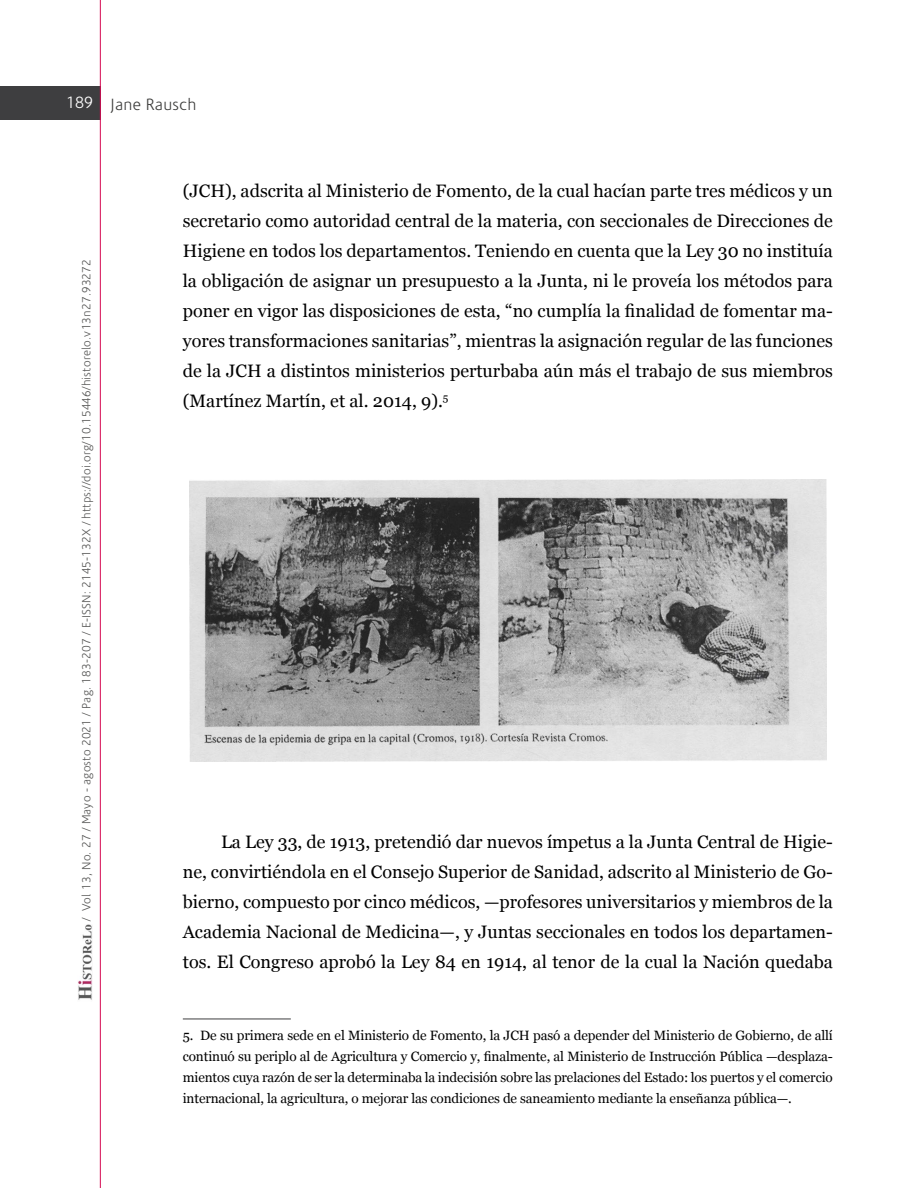
<style>
.page{position:relative;width:918px;height:1188px;background:#fff}
.page>*{position:absolute;margin:0;border:0;box-sizing:border-box;transform-origin:0 0}
.t1{font:18px/30px "Georgia";color:#000;text-align:justify}
.t2{font:300 16.5px "Corisande";letter-spacing:.02em;color:#3c3c3b}
.t3{font:13.5px/21px "Georgia";letter-spacing:-.01em;color:#000;text-align:justify}
.t4{font:300 12px "Corisande";letter-spacing:.02em;color:#575756}
.s1{color:#fff}
</style>
<div class="page">
<div style="left:0;top:86px;width:100px;height:33px;background:#3e3e40"></div>
<hr style="left:100px;top:0;width:1px;height:1188px;background:#d50952">
<img style="left:78px;top:924px;width:14px;height:76px">
<img style="left:190px;top:480px;width:636px;height:282px">
<hr style="left:183px;top:1019px;width:108px;height:1px;background:#3e3e40">
<p class="t2" style="left:66px;top:96px;width:132px"><span class="s1">189</span> Jane Rausch</p>
<p class="t4" style="left:80px;top:921px;width:663px;rotate:-90deg">/ Vol 13, No. 27 / Mayo - agosto 2021 / Pag. 183-207 / E-ISSN: 2145-132X / https://doi.org/10.15446/historelo.v13n27.93272</p>
<p class="t1" style="left:183px;top:175px;width:652px">(JCH), adscrita al Ministerio de Fomento, de la cual hacían parte tres médicos y un secretario como autoridad central de la materia, con seccionales de Direcciones de Higiene en todos los departamentos. Teniendo en cuenta que la Ley 30 no instituía la obligación de asignar un presupuesto a la Junta, ni le proveía los métodos para poner en vigor las disposiciones de esta, “no cumplía la finalidad de fomentar ma&shy;yores transformaciones sanitarias”, mientras la asignación regular de las funciones de la JCH a distintos ministerios perturbaba aún más el trabajo de sus miembros (Martínez Martín, et al. 2014, 9).<sup>5</sup></p>
<p class="t1" style="left:183px;top:826px;width:652px;text-indent:38px">La Ley 33, de 1913, pretendió dar nuevos ímpetus a la Junta Central de Higie&shy;ne, convirtiéndola en el Consejo Superior de Sanidad, adscrito al Ministerio de Go&shy;bierno, compuesto por cinco médicos, —profesores universitarios y miembros de la Academia Nacional de Medicina—, y Juntas seccionales en todos los departamen&shy;tos. El Congreso aprobó la Ley 84 en 1914, al tenor de la cual la Nación quedaba</p>
<p class="t3" style="left:183px;top:1024px;width:652px">5. De su primera sede en el Ministerio de Fomento, la JCH pasó a depender del Ministerio de Gobierno, de allí continuó su periplo al de Agricultura y Comercio y, finalmente, al Ministerio de Instrucción Pública —desplaza&shy;mientos cuya razón de ser la determinaba la indecisión sobre las prelaciones del Estado: los puertos y el comercio internacional, la agricultura, o mejorar las condiciones de saneamiento mediante la enseñanza pública—.</p>
</div>
